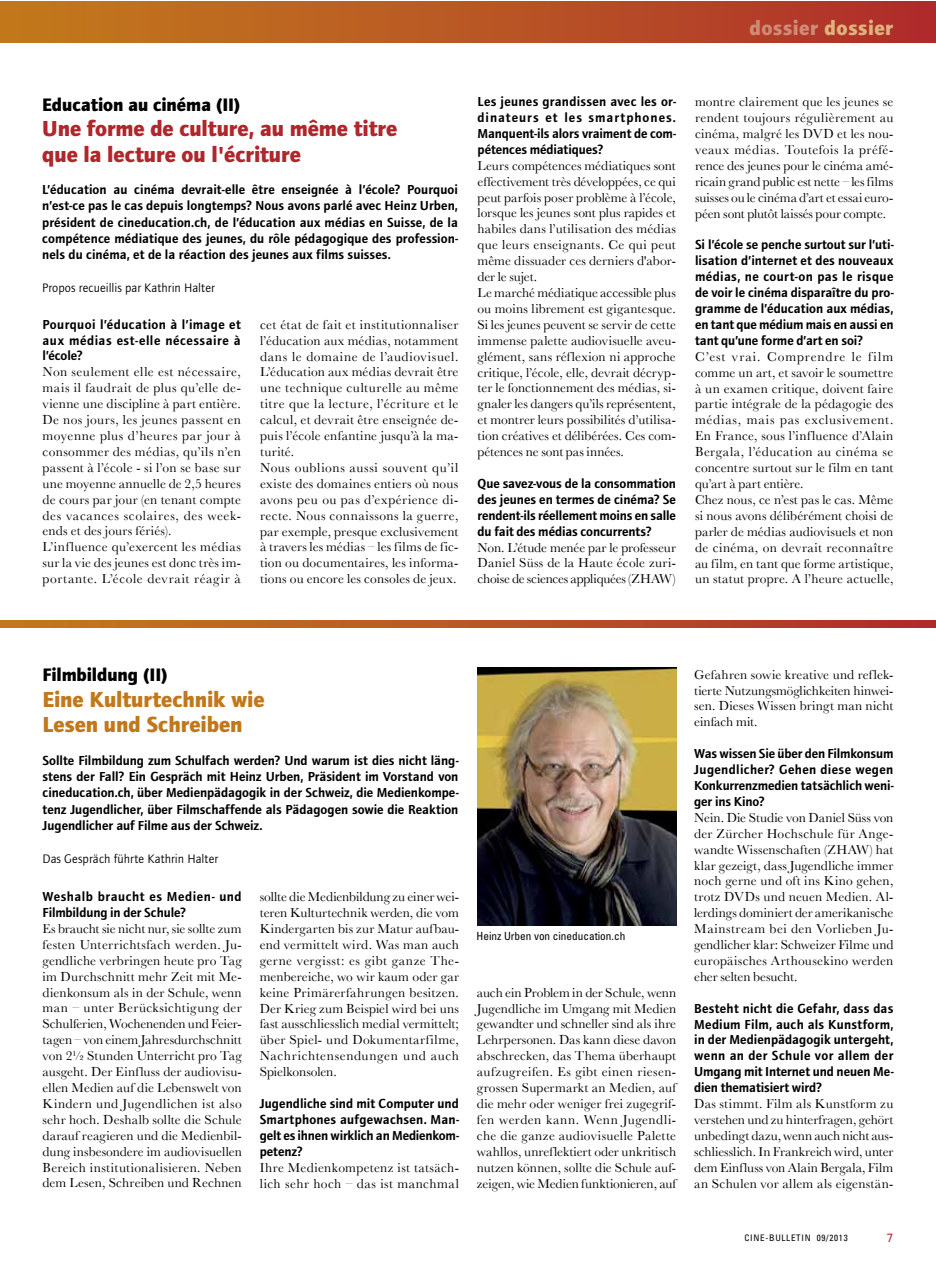
<style>
.page{position:relative;width:936px;height:1263px;background:#fff}
.page>*{position:absolute;margin:0;border:0;box-sizing:border-box;transform-origin:0 0}
.t1{font:700 22.5px/25.5px "Foundry Journal";color:#af262b}
.t2{font:700 22.5px/25.5px "Foundry Journal";letter-spacing:-.005em;color:#c2781a}
.t3{font:700 21px "Foundry Journal";letter-spacing:.02em;color:#cf8b77}
.t4{font:700 18.75px "Foundry Journal";letter-spacing:-.005em;color:#000}
.t5{font:13.5px/15.9px "Baskerville";letter-spacing:.015em;color:#000;text-align:justify}
.t6{font:600 13.5px/15.9px "Foundry Journal";letter-spacing:-.005em;color:#000;text-align:justify}
.t7{font:600 13.5px/15.9px "Foundry Journal";letter-spacing:.02em;color:#000}
.t8{font:12.75px "Foundry Journal";letter-spacing:.01em;color:#000}
.t9{font:12px "Univers";color:#af262b}
.t10{font:condensed 11.25px "Univers";color:#000}
.t11{font:condensed 9px "Univers";letter-spacing:.08em;color:#000}
.s1{color:#deb27e}
</style>
<div class="page">
<div style="left:0;top:1px;width:934px;height:42px;background:linear-gradient(to right,#c37c1b,#b02f2c)"></div>
<svg style="left:0;top:621px;width:934px;height:6px;background:#b95523"></svg>
<img style="left:477px;top:668px;width:199px;height:257px">
<h2 class="t3" style="left:749px;top:15px;width:145px">dossier <span class="s1">dossier</span></h2>
<h3 class="t4" style="left:42px;top:93px;width:200px">Education au cinéma (II)</h3>
<h1 class="t1" style="left:42px;top:116px;width:356px">Une forme de culture, au même titre que la lecture ou l'écriture</h1>
<p class="t6" style="left:42px;top:182px;width:417px">L’éducation au cinéma devrait-elle être enseignée à l’école? Pourquoi n’est-ce pas le cas depuis longtemps? Nous avons parlé avec Heinz Urben, président de cineducation.ch, de l’éducation aux médias en Suisse, de la compétence médiatique des jeunes, du rôle pédagogique des profession&shy;nels du cinéma, et de la réaction des jeunes aux films suisses.</p>
<p class="t8" style="left:42px;top:281px;width:174px">Propos recueillis par Kathrin Halter</p>
<p class="t6" style="left:43px;top:316px;width:200px">Pourquoi l’éducation à l’image et aux médias est-elle nécessaire à l’école?</p>
<p class="t5" style="left:43px;top:364px;width:200px;text-align:left">Non seulement elle est nécessaire, mais il faudrait de plus qu’elle de&shy;vienne une discipline à part entière.<br>De nos jours, les jeunes passent en moyenne plus d’heures par jour à consommer des médias, qu’ils n’en passent à l’école - si l’on se base sur une moyenne annuelle de 2,5 heures de cours par jour (en tenant compte des vacances scolaires, des week&shy;ends et des jours fériés).<br>L’influence qu’exercent les médias sur la vie des jeunes est donc très im&shy;portante. L’école devrait réagir à</p>
<p class="t5" style="left:260px;top:316px;width:200px;text-align:left">cet état de fait et institutionnaliser l’éducation aux médias, notamment dans le domaine de l’audiovisuel.<br>L’éducation aux médias devrait être une technique culturelle au même titre que la lecture, l’écriture et le calcul, et devrait être enseignée de&shy;puis l’école enfantine jusqu’à la ma&shy;turité.<br>Nous oublions aussi souvent qu’il existe des domaines entiers où nous avons peu ou pas d’expérience di&shy;recte. Nous connaissons la guerre, par exemple, presque exclusivement à travers les médias – les films de fic&shy;tion ou documentaires, les informa&shy;tions ou encore les consoles de jeux.</p>
<p class="t6" style="left:477px;top:94px;width:200px">Les jeunes grandissen avec les or&shy;dinateurs et les smartphones.<br>Manquent-ils alors vraiment de com&shy;pétences médiatiques?</p>
<p class="t5" style="left:477px;top:157px;width:200px;text-align:left">Leurs compétences médiatiques sont effectivement très développées, ce qui peut parfois poser problème à l’école, lorsque les jeunes sont plus rapides et habiles dans l’utilisation des médias que leurs enseignants. Ce qui peut même dissuader ces derniers d'abor&shy;der le sujet.<br>Le marché médiatique accessible plus ou moins librement est gigantesque.<br>Si les jeunes peuvent se servir de cette immense palette audiovisuelle aveu&shy;glément, sans réflexion ni approche critique, l’école, elle, devrait décryp&shy;ter le fonctionnement des médias, si&shy;gnaler les dangers qu’ils représentent, et montrer leurs possibilités d’utilisa&shy;tion créatives et délibérées. Ces com&shy;pétences ne sont pas innées.</p>
<p class="t6" style="left:477px;top:475px;width:200px">Que savez-vous de la consommation des jeunes en termes de cinéma? Se rendent-ils réellement moins en salle du fait des médias concurrents?</p>
<p class="t5" style="left:477px;top:539px;width:200px">Non. L’étude menée par le professeur Daniel Süss de la Haute école zuri&shy;choise de sciences appliquées (ZHAW)</p>
<p class="t5" style="left:695px;top:94px;width:200px">montre clairement que les jeunes se rendent toujours régulièrement au cinéma, malgré les DVD et les nou&shy;veaux médias. Toutefois la préfé&shy;rence des jeunes pour le cinéma amé&shy;ricain grand public est nette – les films suisses ou le cinéma d’art et essai euro&shy;péen sont plutôt laissés pour compte.</p>
<p class="t6" style="left:695px;top:237px;width:200px">Si l’école se penche surtout sur l’uti&shy;lisation d’internet et des nouveaux médias, ne court-on pas le risque de voir le cinéma disparaître du pro&shy;gramme de l’éducation aux médias, en tant que médium mais en aussi en tant qu’une forme d’art en soi?</p>
<p class="t5" style="left:695px;top:348px;width:200px;text-align:left">C’est vrai. Comprendre le film comme un art, et savoir le soumettre à un examen critique, doivent faire partie intégrale de la pédagogie des médias, mais pas exclusivement.<br>En France, sous l’influence d’Alain Bergala, l’éducation au cinéma se concentre surtout sur le film en tant qu’art à part entière.<br>Chez nous, ce n’est pas le cas. Même si nous avons délibérément choisi de parler de médias audiovisuels et non de cinéma, on devrait reconnaître au film, en tant que forme artistique, un statut propre. A l’heure actuelle,</p>
<h3 class="t4" style="left:43px;top:664px;width:127px">Filmbildung (II)</h3>
<h1 class="t2" style="left:43px;top:687px;width:223px">Eine Kulturtechnik wie<br>Lesen und Schreiben</h1>
<p class="t6" style="left:43px;top:752px;width:417px">Sollte Filmbildung zum Schulfach werden? Und warum ist dies nicht läng&shy;stens der Fall? Ein Gespräch mit Heinz Urben, Präsident im Vorstand von cineducation.ch, über Medienpädagogik in der Schweiz, die Medienkompe&shy;tenz Jugendlicher, über Filmschaffende als Pädagogen sowie die Reaktion Jugendlicher auf Filme aus der Schweiz.</p>
<p class="t8" style="left:43px;top:852px;width:177px">Das Gespräch führte Kathrin Halter</p>
<p class="t7" style="left:43px;top:889px;width:201px">Weshalb braucht es Medien- und<br>Filmbildung in der Schule?</p>
<p class="t5" style="left:43px;top:920px;width:201px">Es braucht sie nicht nur, sie sollte zum festen Unterrichtsfach werden. Ju&shy;gendliche verbringen heute pro Tag im Durchschnitt mehr Zeit mit Me&shy;dienkonsum als in der Schule, wenn man – unter Berücksichtigung der Schulferien, Wochenenden und Feier&shy;tagen – von einem Jahresdurchschnitt von 2½ Stunden Unterricht pro Tag ausgeht. Der Einfluss der audiovisu&shy;ellen Medien auf die Lebenswelt von Kindern und Jugendlichen ist also sehr hoch. Deshalb sollte die Schule darauf reagieren und die Medienbil&shy;dung insbesondere im audiovisuellen Bereich institutionalisieren. Neben dem Lesen, Schreiben und Rechnen</p>
<p class="t5" style="left:260px;top:889px;width:201px">sollte die Medienbildung zu einer wei&shy;teren Kulturtechnik werden, die vom Kindergarten bis zur Matur aufbau&shy;end vermittelt wird. Was man auch gerne vergisst: es gibt ganze The&shy;menbereiche, wo wir kaum oder gar keine Primärerfahrungen besitzen.<br>Der Krieg zum Beispiel wird bei uns fast ausschliesslich medial vermittelt; über Spiel- und Dokumentarfilme, Nachrichtensendungen und auch Spielkonsolen.</p>
<p class="t6" style="left:260px;top:1095px;width:201px">Jugendliche sind mit Computer und Smartphones aufgewachsen. Man&shy;gelt es ihnen wirklich an Medienkom&shy;petenz?</p>
<p class="t5" style="left:260px;top:1159px;width:201px">Ihre Medienkompetenz ist tatsäch&shy;lich sehr hoch – das ist manchmal</p>
<p class="t10" style="left:476px;top:929px;width:150px">Heinz Urben von cineducation.ch</p>
<p class="t5" style="left:477px;top:984px;width:201px">auch ein Problem in der Schule, wenn Jugendliche im Umgang mit Medien gewandter und schneller sind als ihre Lehrpersonen. Das kann diese davon abschrecken, das Thema überhaupt aufzugreifen. Es gibt einen riesen&shy;grossen Supermarkt an Medien, auf die mehr oder weniger frei zugegrif&shy;fen werden kann. Wenn Jugendli&shy;che die ganze audiovisuelle Palette wahllos, unreflektiert oder unkritisch nutzen können, sollte die Schule auf&shy;zeigen, wie Medien funktionieren, auf</p>
<p class="t5" style="left:694px;top:666px;width:201px">Gefahren sowie kreative und reflek&shy;tierte Nutzungsmöglichkeiten hinwei&shy;sen. Dieses Wissen bringt man nicht einfach mit.</p>
<p class="t6" style="left:694px;top:746px;width:201px">Was wissen Sie über den Filmkonsum Jugendlicher? Gehen diese wegen Konkurrenzmedien tatsächlich weni&shy;ger ins Kino?</p>
<p class="t5" style="left:694px;top:809px;width:201px">Nein. Die Studie von Daniel Süss von der Zürcher Hochschule für Ange&shy;wandte Wissenschaften (ZHAW) hat klar gezeigt, dass Jugendliche immer noch gerne und oft ins Kino gehen, trotz DVDs und neuen Medien. Al&shy;lerdings dominiert der amerikanische Mainstream bei den Vorlieben Ju&shy;gendlicher klar: Schweizer Filme und europäisches Arthousekino werden eher selten besucht.</p>
<p class="t6" style="left:694px;top:1000px;width:201px">Besteht nicht die Gefahr, dass das Medium Film, auch als Kunstform, in der Medienpädagogik untergeht, wenn an der Schule vor allem der Umgang mit Internet und neuen Me&shy;dien thematisiert wird?</p>
<p class="t5" style="left:694px;top:1096px;width:201px">Das stimmt. Film als Kunstform zu verstehen und zu hinterfragen, gehört unbedingt dazu, wenn auch nicht aus&shy;schliesslich. In Frankreich wird, unter dem Einfluss von Alain Bergala, Film an Schulen vor allem als eigenstän-</p>
<p class="t11" style="left:744px;top:1232px;width:105px">CINE-BULLETIN 09/2013</p>
<p class="t9" style="left:886px;top:1230px;width:8px">7</p>
</div>
